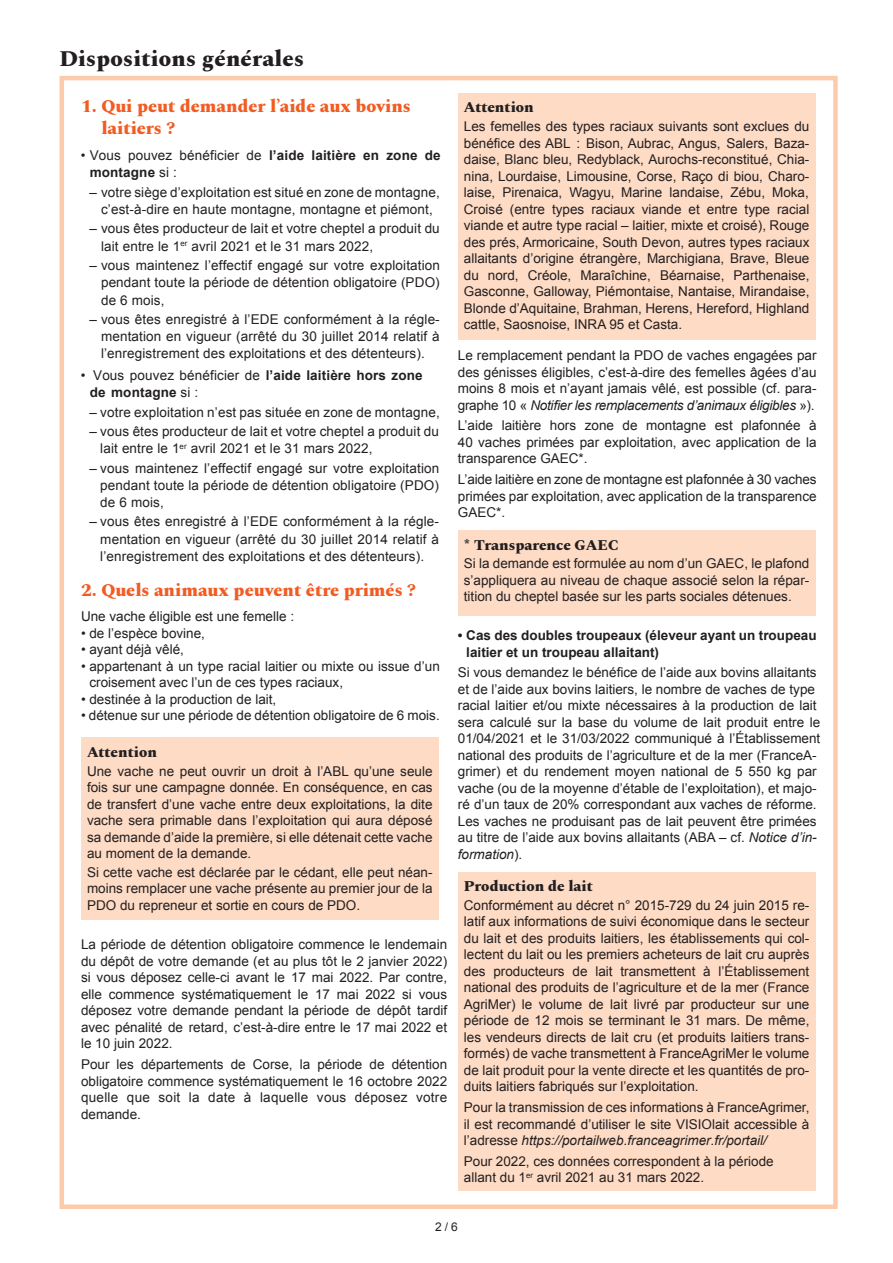
<style>
.page{position:relative;width:893px;height:1263px;background:#fff}
.page>*{position:absolute;margin:0;border:0;box-sizing:border-box;transform-origin:0 0}
.t1{font:800 22.5px "Spectral";letter-spacing:.01em;color:#231f20}
.t2{font:800 18px/22.5px "Spectral";color:#f25b21}
.t3{font:800 15px "Spectral";color:#231f20}
.t4{font:13.5px/16.5px "Arial";color:#231f20;text-align:justify}
.t5{font:700 13.5px/17.2px "Arial";color:#231f20}
.t6{font:12px "Arial";color:#231f20}
.s1{font-weight:400}
.s2{font-style:inherit}
.s3{font-style:italic}
</style>
<div class="page">
<div style="left:60px;top:76px;width:778px;height:1133px;border:4px solid #fccbac"></div>
<div style="left:81px;top:737px;width:358px;height:183px;background:#fddbc5"></div>
<div style="left:458px;top:93px;width:357px;height:246px;background:#fddbc5"></div>
<div style="left:458px;top:530px;width:357px;height:85px;background:#fddbc5"></div>
<div style="left:458px;top:872px;width:357px;height:318px;background:#fddbc5"></div>
<h1 class="t1" style="left:60px;top:43px;width:246px">Dispositions générales</h1>
<h2 class="t2" style="left:101px;top:93px;width:311px;text-indent:-20px">1. Qui peut demander l’aide aux bovins laitiers ?</h2>
<p class="t5" style="left:90px;top:147px;width:352px;text-indent:-9px"><span class="s1">• Vous pouvez bénéficier de</span> l’aide laitière en zone de montagne <span class="s1">si :</span></p>
<p class="t4" style="left:90px;top:184px;width:352px;line-height:17.2px;text-align:center">– votre siège d’exploitation est situé en zone de montagne, c’est-à-dire en haute montagne, montagne et piémont,</p>
<p class="t4" style="left:101px;top:220px;width:340px;line-height:17.2px;text-indent:-12px">– vous êtes producteur de lait et votre cheptel a produit du lait entre le 1<sup>er</sup> avril 202<span class="s2">1</span> et le 31 mars 202<span class="s2">2</span>,</p>
<p class="t4" style="left:101px;top:257px;width:340px;line-height:17.2px;text-indent:-12px">– vous maintenez l’effectif engagé sur votre exploitation pendant toute la période de détention obligatoire (PDO) de 6 mois,</p>
<p class="t4" style="left:101px;top:311px;width:340px;line-height:17.2px;text-indent:-12px">– vous êtes enregistré à l’EDE conformément à la régle&shy;mentation en vigueur (arrêté du 30 juillet 2014 relatif à l’enregistrement des exploitations et des détenteurs).</p>
<p class="t5" style="left:90px;top:367px;width:334px;text-indent:-9px"><span class="s1">• Vous pouvez bénéficier de</span> l’aide laitière hors zone de montagne <span class="s1">si :</span></p>
<p class="t4" style="left:89px;top:404px;width:352px">– votre exploitation n’est pas située en zone de montagne,</p>
<p class="t4" style="left:100px;top:423px;width:340px;line-height:17.2px;text-indent:-11px">– vous êtes producteur de lait et votre cheptel a produit du lait entre le 1<sup>er</sup> avril 202<span class="s2">1</span> et le 31 mars 202<span class="s2">2</span>,</p>
<p class="t4" style="left:100px;top:459px;width:340px;line-height:17.2px;text-indent:-11px">– vous maintenez l’effectif engagé sur votre exploitation pendant toute la période de détention obligatoire (PDO) de 6 mois,</p>
<p class="t4" style="left:100px;top:513px;width:340px;line-height:17.2px;text-indent:-11px">– vous êtes enregistré à l’EDE conformément à la régle&shy;mentation en vigueur (arrêté du 30 juillet 2014 relatif à l’enregistrement des exploitations et des détenteurs).</p>
<h2 class="t2" style="left:81px;top:578px;width:336px">2. Quels animaux peuvent être primés ?</h2>
<p class="t4" style="left:81px;top:608px;width:215px">Une vache éligible est une femelle :</p>
<p class="t4" style="left:81px;top:625px;width:126px">• de l’espèce bovine,</p>
<p class="t4" style="left:81px;top:641px;width:105px">• ayant déjà vêlé,</p>
<p class="t4" style="left:89px;top:658px;width:352px;text-indent:-8px">• appartenant à un type racial laitier ou mixte ou issue d’un croisement avec l’un de ces types raciaux,</p>
<p class="t4" style="left:81px;top:691px;width:197px">• destinée à la production de lait,</p>
<p class="t4" style="left:81px;top:707px;width:360px">• détenue sur une période de détention obligatoire de 6 mois.</p>
<p class="t3" style="left:87px;top:741px;width:71px">Attention</p>
<p class="t4" style="left:87px;top:763px;width:347px">Une vache ne peut ouvrir un droit à l’ABL qu’une seule fois sur une campagne donnée. En conséquence, en cas de transfert d’une vache entre deux exploitations, la dite vache sera primable dans l’exploitation qui aura déposé sa demande d’aide la première, si elle détenait cette vache au moment de la demande.</p>
<p class="t4" style="left:87px;top:864px;width:347px">Si cette vache est déclarée par le cédant, elle peut néan&shy;moins remplacer une vache présente au premier jour de la PDO du repreneur et sortie en cours de PDO.</p>
<p class="t4" style="left:81px;top:936px;width:368px">La période de détention obligatoire commence le lendemain du dépôt de votre demande <span class="s2">(et au plus tôt le 2 janvier 2022) </span>si vous déposez celle-ci avant le 17 mai 202<span class="s2">2</span>. Par contre, elle commence systématiquement le 1<span class="s2">7</span> mai 202<span class="s2">2</span> si vous déposez votre demande pendant la période de dépôt tardif avec pénalité de retard, c’est-à-dire entre le 1<span class="s2">7</span> mai 202<span class="s2">2</span> et le 1<span class="s2">0</span> juin 202<span class="s2">2</span>.</p>
<p class="t4" style="left:81px;top:1056px;width:368px">Pour les départements de Corse, la période de détention obligatoire commence systématiquement le 16 octobre 202<span class="s2">2 </span>quelle que soit la date à laquelle vous déposez votre demande.</p>
<p class="t3" style="left:464px;top:97px;width:71px">Attention</p>
<p class="t4" style="left:464px;top:118px;width:347px">Les femelles des types raciaux suivants sont exclues du bénéfice des ABL : Bison, Aubrac, Angus, Salers, Baza&shy;daise, Blanc bleu, Red<span class="s2">y</span>black, Aurochs-reconstitué, Chia&shy;nina, Lourdaise, Limousine, Corse, Raço di biou, Charo&shy;laise, Pirenaica, Wagyu, Marine landaise, Zébu, Moka, Croisé (entre types raciaux viande et entre type racial viande et autre type racial – laitier, mixte et croisé), Rouge des prés, Armoricaine, South Devon, autres types raciaux allaitants d’origine étrangère, Marchigiana, Brave, Bleue du nord, Créole, Maraîchine, Béarnaise, Parthenaise, Gasconne, Galloway, Piémontaise, Nantaise, Mirandaise, Blonde d’Aquitaine, Brahman, Herens, Hereford, Highland cattle, Saosnoise, INRA 95 et Casta.</p>
<p class="t4" style="left:458px;top:347px;width:360px">Le remplacement pendant la PDO de vaches engagées par des génisses éligibles, c’est-à-dire des femelles âgées d’au moins 8 mois et n’ayant jamais vêlé, est possible (cf. para&shy;graphe 10 « <span class="s3">Notifier les remplacements d’animaux éligibles</span> »).</p>
<p class="t4" style="left:458px;top:418px;width:360px">L’aide laitière hors zone de montagne est plafonnée à 40 vaches primées par exploitation, avec application de la transparence GAEC*.</p>
<p class="t4" style="left:458px;top:471px;width:360px">L’aide laitière en zone de montagne est plafonnée à 30 vaches primées par exploitation, avec application de la transparence GAEC*.</p>
<p class="t3" style="left:464px;top:534px;width:156px">* Transparence GAEC</p>
<p class="t4" style="left:464px;top:555px;width:347px">Si la demande est formulée au nom d’un GAEC, le plafond s’appliquera au niveau de chaque associé selon la répar&shy;tition du cheptel basée sur les parts sociales détenues.</p>
<p class="t5" style="left:466px;top:627px;width:352px;line-height:16.5px;text-indent:-8px">• Cas des doubles troupeaux (éleveur ayant un troupeau laitier et un troupeau allaitant)</p>
<p class="t4" style="left:458px;top:664px;width:364px;text-align:left">Si vous demandez le bénéfice de l’aide aux bovins allaitants et de l’aide aux bovins laitiers, le nombre de vaches de type racial laitier et/ou mixte nécessaires à la production de lait sera calculé sur la base du volume de lait produit entre le 01/04/202<span class="s2">1</span> et le 31/03/202<span class="s2">2</span> communiqué à l’Établissement national des produits de l’agriculture et de la mer (FranceA&shy;grimer) et du rendement moyen national de 5 550 kg par vache (ou de la moyenne d’étable de l’exploitation), et majo&shy;ré d’un taux de 20% correspondant aux vaches de réforme.<br>Les vaches ne produisant pas de lait peuvent être primées au titre de l’aide aux bovins allaitants (ABA – cf. <span class="s3">Notice d’in&shy;formation</span>).</p>
<p class="t3" style="left:464px;top:875px;width:131px">Production de lait</p>
<p class="t4" style="left:464px;top:897px;width:347px">Conformément au décret n° 2015-729 du 24 juin 2015 re&shy;latif aux informations de suivi économique dans le secteur du lait et des produits laitiers, les établissements qui col&shy;lectent du lait ou les premiers acheteurs de lait cru auprès des producteurs de lait transmettent à l’Établissement national des produits de l’agriculture et de la mer (France AgriMer) le volume de lait livré par producteur sur une période de 12 mois se terminant le 31 mars. De même, les vendeurs directs de lait cru (et produits laitiers trans&shy;formés) de vache transmettent à FranceAgriMer le volume de lait produit pour la vente directe et les quantités de pro&shy;duits laitiers fabriqués sur l’exploitation.</p>
<p class="t4" style="left:464px;top:1099px;width:347px">Pour la transmission de ces informations à FranceAgrimer, il est recommandé d’utiliser le site VISIOlait accessible à l’adresse <span class="s3">https://portailweb.franceagrimer.fr/portail/</span></p>
<p class="t4" style="left:464px;top:1153px;width:311px">Pour 202<span class="s2">2</span>, ces données correspondent à la période allant du 1<sup>er</sup> avril 202<span class="s2">1</span> au 31 mars 202<span class="s2">2</span>.</p>
<p class="t6" style="left:435px;top:1219px;width:24px">2 / 6</p>
</div>
